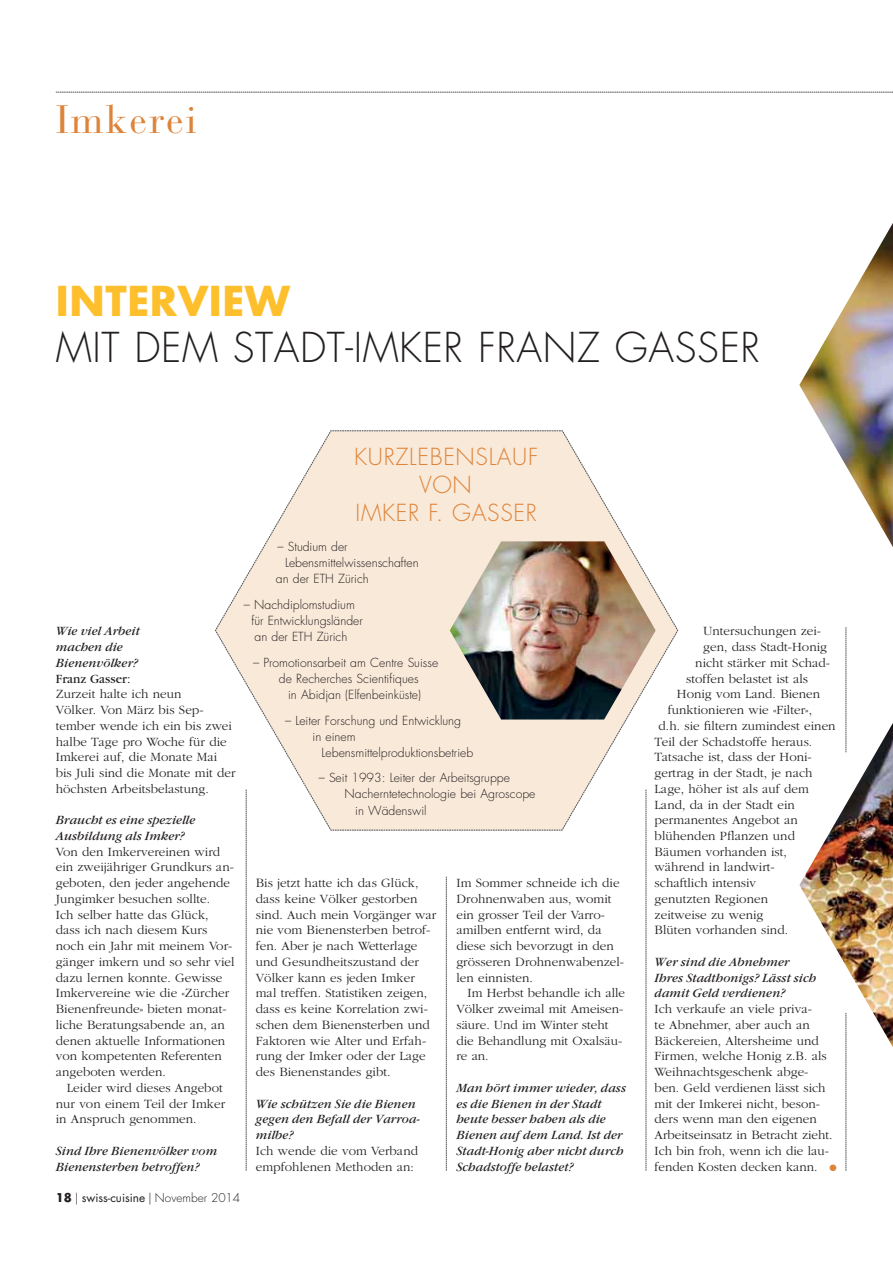
<style>
.page{position:relative;width:893px;height:1263px;background:#fff}
.page>*{position:absolute;margin:0;border:0;box-sizing:border-box;transform-origin:0 0}
.t1{font:300 40.05px "Futura";letter-spacing:.015em;color:#231f20}
.t2{font:700 40.05px "Futura";letter-spacing:.015em;color:#febf2c}
.t3{font:39.3px "Bauer Bodoni";letter-spacing:.05em;color:#dd843a}
.t4{font:300 22.95px/27.8px "Futura";letter-spacing:.03em;color:#dd843a;text-align:center}
.t5{font:300 13.05px/15.8px "Garamond";letter-spacing:.005em;color:#231f20}
.t6{font:italic 13.05px/15.8px "Garamond";letter-spacing:.005em;color:#231f20}
.t7{font:13.05px "Garamond";letter-spacing:.005em;color:#231f20}
.t8{font:300 12.15px/16px "Futura";color:#231f20}
.t9{font:300 11.85px "Futura";color:#231f20}
.t10{font:9.15px "Zapf Dingbats";color:#dd843a}
.s1{font-weight:700}
.s2{font-weight:400}
</style>
<div class="page">
<svg style="left:56px;top:92px;width:837px;height:1px"></svg>
<svg style="left:246px;top:830px;width:1px;height:341px"></svg>
<svg style="left:216px;top:432px;width:114px;height:398px"></svg>
<img style="left:799px;top:722px;width:94px;height:326px">
<img style="left:799px;top:223px;width:94px;height:324px">
<svg style="left:846px;top:627px;width:1px;height:125px"></svg>
<svg style="left:330px;top:430px;width:348px;height:741px"></svg>
<svg style="left:846px;top:1013px;width:1px;height:158px"></svg>
<h2 class="t3" style="left:56px;top:104px;width:142px">Imkerei</h2>
<h1 class="t2" style="left:56px;top:283px;width:236px">INTERVIEW</h1>
<h1 class="t1" style="left:56px;top:329px;width:706px">MIT DEM STADT-IMKER FRANZ GASSER</h1>
<p class="t6" style="left:56px;top:625px;width:86px">Wie viel Arbeit machen die<br>Bienenvölker?</p>
<p class="t7" style="left:56px;top:674px;width:76px">Franz Gasser:</p>
<p class="t5" style="left:56px;top:687px;width:181px">Zurzeit halte ich neun<br>Völker. Von März bis Sep&shy;tember wende ich ein bis zwei halbe Tage pro Woche für die<br>Imkerei auf, die Monate Mai bis Juli sind die Monate mit der höchsten Arbeitsbelastung.</p>
<p class="t6" style="left:56px;top:814px;width:141px">Braucht es eine spezielle<br>Ausbildung als Imker?</p>
<p class="t5" style="left:56px;top:845px;width:180px">Von den Imkervereinen wird ein zweijähriger Grundkurs an&shy;geboten, den jeder angehende<br>Jungimker besuchen sollte.<br>Ich selber hatte das Glück, dass ich nach diesem Kurs noch ein Jahr mit meinem Vor&shy;gänger imkern und so sehr viel dazu lernen konnte. Gewisse<br>Imkervereine wie die «Zürcher<br>Bienenfreunde» bieten monat&shy;liche Beratungsabende an, an denen aktuelle Informationen von kompetenten Referenten angeboten werden.</p>
<p class="t5" style="left:56px;top:1081px;width:171px;text-indent:11px">Leider wird dieses Angebot nur von einem Teil der Imker in Anspruch genommen.</p>
<p class="t6" style="left:56px;top:1144px;width:163px">Sind Ihre Bienenvölker vom<br>Bienensterben betroffen?</p>
<h3 class="t4" style="left:354px;top:445px;width:186px">KURZLEBENSLAUF<br>VON<br>IMKER F. GASSER</h3>
<p class="t8" style="left:277px;top:540px;width:72px">– Studium der</p>
<p class="t8" style="left:285px;top:556px;width:135px">Lebensmittelwissenschaften</p>
<p class="t8" style="left:276px;top:572px;width:94px">an der ETH Zürich</p>
<p class="t8" style="left:251px;top:597px;width:113px;text-indent:-7px">– Nachdiplomstudium für Entwicklungsländer an der ETH Zürich</p>
<p class="t8" style="left:253px;top:655px;width:187px;text-align:center">– Promotionsarbeit am Centre Suisse de Recherches Scientifiques</p>
<p class="t8" style="left:288px;top:687px;width:135px">in Abidjan (Elfenbeinküste)</p>
<p class="t8" style="left:312px;top:713px;width:150px;text-indent:-27px">– Leiter Forschung und Entwicklung in einem</p>
<p class="t8" style="left:322px;top:745px;width:153px">Lebensmittelproduktionsbetrieb</p>
<p class="t8" style="left:319px;top:771px;width:193px">– Seit 1993: Leiter der Arbeitsgruppe</p>
<p class="t8" style="left:344px;top:787px;width:192px">Nacherntetechnologie bei Agroscope</p>
<p class="t8" style="left:355px;top:803px;width:73px">in Wädenswil</p>
<p class="t5" style="left:256px;top:876px;width:182px">Bis jetzt hatte ich das Glück, dass keine Völker gestorben sind. Auch mein Vorgänger war nie vom Bienensterben betrof&shy;fen. Aber je nach Wetterlage und Gesundheitszustand der<br>Völker kann es jeden Imker mal treffen. Statistiken zeigen, dass es keine Korrelation zwi&shy;schen dem Bienensterben und<br>Faktoren wie Alter und Erfah&shy;rung der Imker oder der Lage des Bienenstandes gibt.</p>
<p class="t6" style="left:256px;top:1097px;width:166px">Wie schützen Sie die Bienen gegen den Befall der Varroa&shy;milbe?</p>
<p class="t5" style="left:256px;top:1144px;width:164px">Ich wende die vom Verband empfohlenen Methoden an:</p>
<p class="t5" style="left:456px;top:876px;width:169px">Im Sommer schneide ich die<br>Drohnenwaben aus, womit ein grosser Teil der Varro&shy;amilben entfernt wird, da diese sich bevorzugt in den grösseren Drohnenwabenzel&shy;len einnisten.</p>
<p class="t5" style="left:456px;top:986px;width:170px;text-indent:11px">Im Herbst behandle ich alle<br>Völker zweimal mit Ameisen&shy;säure. Und im Winter steht die Behandlung mit Oxalsäu&shy;re an.</p>
<p class="t6" style="left:456px;top:1081px;width:171px">Man hört immer wieder, dass es die Bienen in der Stadt heute besser haben als die<br>Bienen auf dem Land. Ist der<br>Stadt-Honig aber nicht durch<br>Schadstoffe belastet?</p>
<p class="t9" style="left:56px;top:1192px;width:186px"><span class="s1">18</span> | <span class="s2">swiss-cuisine</span> | November 2014</p>
<p class="t5" style="left:703px;top:624px;width:119px">Untersuchungen zei-</p>
<p class="t5" style="left:703px;top:640px;width:125px">gen, dass Stadt-Honig</p>
<p class="t5" style="left:695px;top:656px;width:136px">nicht stärker mit Schad-</p>
<p class="t5" style="left:686px;top:672px;width:123px">stoffen belastet ist als</p>
<p class="t5" style="left:677px;top:687px;width:145px">Honig vom Land. Bienen</p>
<p class="t5" style="left:668px;top:703px;width:146px">funktionieren wie «Filter»,</p>
<p class="t5" style="left:658px;top:719px;width:179px">d.h. sie filtern zumindest einen</p>
<p class="t5" style="left:655px;top:735px;width:159px">Teil der Schadstoffe heraus.</p>
<p class="t5" style="left:655px;top:750px;width:159px">Tatsache ist, dass der Honi-</p>
<p class="t5" style="left:655px;top:766px;width:159px">gertrag in der Stadt, je nach</p>
<p class="t5" style="left:655px;top:782px;width:156px">Lage, höher ist als auf dem</p>
<p class="t5" style="left:655px;top:798px;width:142px">Land, da in der Stadt ein</p>
<p class="t5" style="left:655px;top:813px;width:145px">permanentes Angebot an</p>
<p class="t5" style="left:655px;top:829px;width:142px">blühenden Pflanzen und</p>
<p class="t5" style="left:655px;top:845px;width:134px">Bäumen vorhanden ist,</p>
<p class="t5" style="left:655px;top:860px;width:122px">während in landwirt-</p>
<p class="t5" style="left:655px;top:876px;width:103px">schaftlich intensiv</p>
<p class="t5" style="left:655px;top:892px;width:115px">genutzten Regionen</p>
<p class="t5" style="left:655px;top:908px;width:110px">zeitweise zu wenig</p>
<p class="t5" style="left:655px;top:923px;width:135px">Blüten vorhanden sind.</p>
<p class="t6" style="left:655px;top:955px;width:163px">Wer sind die Abnehmer<br>Ihres Stadthonigs? Lässt sich damit Geld verdienen?</p>
<p class="t5" style="left:655px;top:1002px;width:179px">Ich verkaufe an viele priva-<br>te Abnehmer, aber auch an<br>Bäckereien, Altersheime und<br>Firmen, welche Honig z.B. als<br>Weihnachtsgeschenk abge&shy;ben. Geld verdienen lässt sich mit der Imkerei nicht, beson&shy;ders wenn man den eigenen<br>Arbeitseinsatz in Betracht zieht.<br>Ich bin froh, wenn ich die lau&shy;fenden Kosten decken kann.</p>
<p class="t10" style="left:829px;top:1163px;width:9px">●</p>
</div>
